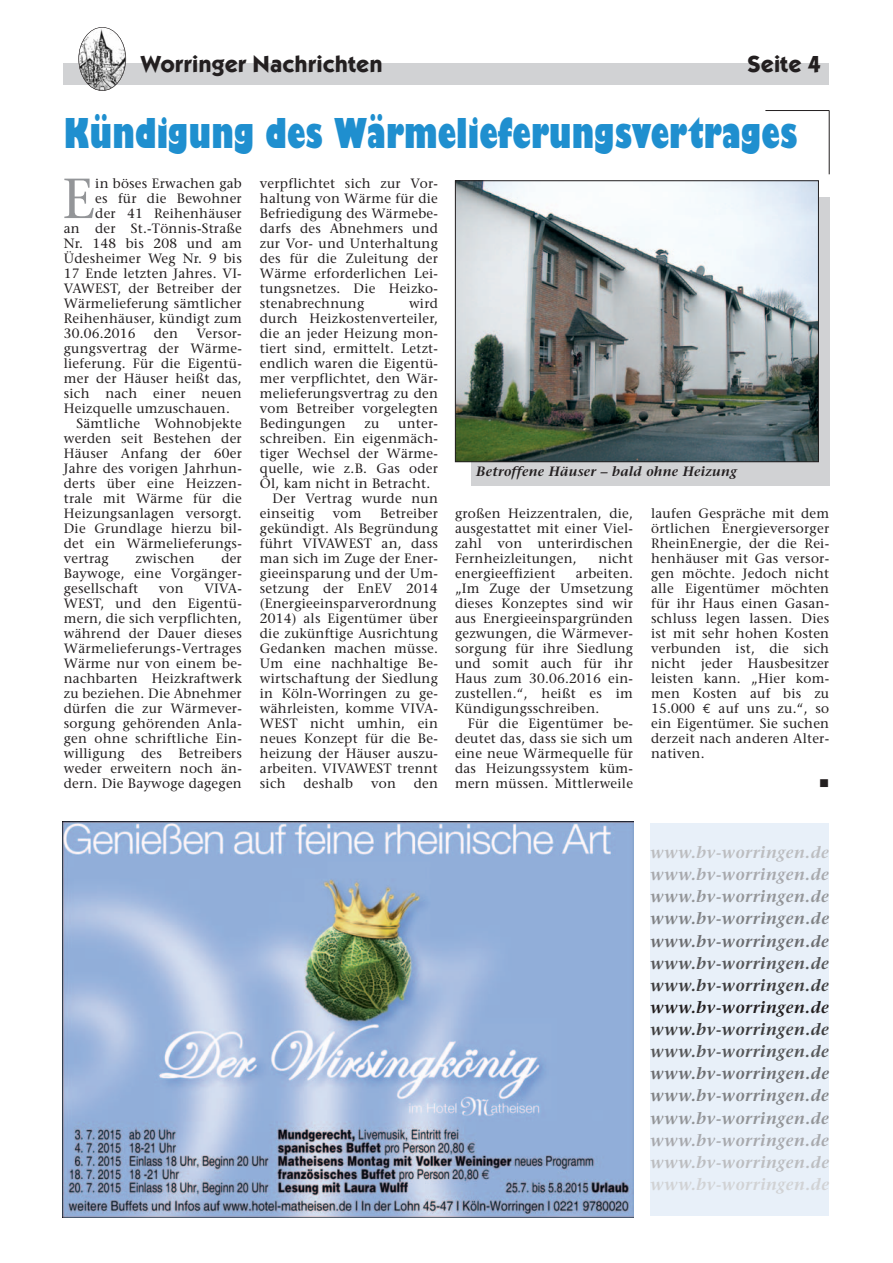
<style>
.page{position:relative;width:893px;height:1263px;background:#fff}
.page>*{position:absolute;margin:0;border:0;box-sizing:border-box;transform-origin:0 0}
.t1{font:56.25px "Stone Serif";color:#939598}
.t2{font:800 condensed 45px "Giltus T";color:#1f8fcf}
.t3{font:700 24px "Kabel Itc T";color:#231f20}
.t4{font:italic 600 16.5px "Stone Serif";letter-spacing:.03em;color:#bcbdc0}
.t5{font:italic 600 16.5px "Stone Serif";letter-spacing:.03em;color:#a8a9ad}
.t6{font:italic 600 16.5px "Stone Serif";letter-spacing:.03em;color:#939598}
.t7{font:italic 600 16.5px "Stone Serif";letter-spacing:.03em;color:#808285}
.t8{font:italic 600 16.5px "Stone Serif";letter-spacing:.03em;color:#6c6d70}
.t9{font:italic 600 16.5px "Stone Serif";letter-spacing:.03em;color:#57585a}
.t10{font:italic 600 16.5px "Stone Serif";letter-spacing:.03em;color:#3e3e3f}
.t11{font:italic 600 16.5px "Stone Serif";letter-spacing:.03em;color:#231f20}
.t12{font:italic 600 16.5px "Stone Serif";letter-spacing:.03em;color:#d1d2d4}
.t13{font:13.5px/15px "Stone Serif";letter-spacing:.015em;color:#231f20;text-align:justify}
.t14{font:italic 600 13.5px "Stone Serif";letter-spacing:.02em;color:#231f20}
.t15{font:13.5px "Wingdings";color:#231f20}
.s1{font-family:"Euro Mono"}
</style>
<div class="page">
<div style="left:64px;top:64px;width:765px;height:21px;background:#d1d2d4"></div>
<img style="left:80px;top:27px;width:46px;height:64px">
<div style="left:78px;top:27px;width:48px;height:64px;border:1px solid #231f20;border-radius:50%"></div>
<hr style="left:765px;top:110px;width:64px;height:1px;background:#231f20">
<hr style="left:829px;top:111px;width:1px;height:63px;background:#231f20">
<div style="left:471px;top:197px;width:358px;height:289px;background:#d1d2d4"></div>
<img style="left:457px;top:182px;width:360px;height:278px">
<div style="left:455px;top:180px;width:364px;height:282px;border:1px solid #231f20"></div>
<img style="left:63px;top:821px;width:571px;height:396px">
<div style="left:651px;top:824px;width:178px;height:392px;background:#e8f0f9"></div>
<h3 class="t3" style="left:140px;top:49px;width:244px">Worringer Nachrichten</h3>
<h3 class="t3" style="left:748px;top:49px;width:75px">Seite 4</h3>
<h2 class="t2" style="left:64px;top:106px;width:735px">Kündigung des Wärmelieferungsvertrages</h2>
<h1 class="t1" style="left:62px;top:177px;width:34px">E</h1>
<p class="t13" style="left:95px;top:177px;width:148px">in böses Erwachen gab</p>
<p class="t13" style="left:95px;top:192px;width:148px">es für die Bewohner</p>
<p class="t13" style="left:95px;top:207px;width:148px">der 41 Reihenhäuser</p>
<p class="t13" style="left:64px;top:222px;width:180px">an der St.-Tönnis-Straße</p>
<p class="t13" style="left:64px;top:237px;width:180px">Nr. 148 bis 208 und am</p>
<p class="t13" style="left:64px;top:252px;width:180px">Üdesheimer Weg Nr. 9 bis</p>
<p class="t13" style="left:64px;top:267px;width:180px">17 Ende letzten Jahres. VI-</p>
<p class="t13" style="left:64px;top:282px;width:180px">VAWEST, der Betreiber der</p>
<p class="t13" style="left:64px;top:297px;width:180px">Wärmelieferung sämtlicher</p>
<p class="t13" style="left:64px;top:312px;width:180px">Reihenhäuser, kündigt zum</p>
<p class="t13" style="left:64px;top:327px;width:73px">30.06.2016</p>
<p class="t13" style="left:154px;top:327px;width:26px">den</p>
<p class="t13" style="left:196px;top:327px;width:47px">Versor-</p>
<p class="t13" style="left:64px;top:342px;width:180px">gungsvertrag der Wärme-</p>
<p class="t13" style="left:64px;top:357px;width:180px">lieferung. Für die Eigentü-</p>
<p class="t13" style="left:64px;top:372px;width:180px">mer der Häuser heißt das,</p>
<p class="t13" style="left:64px;top:387px;width:180px">sich nach einer neuen</p>
<p class="t13" style="left:64px;top:402px;width:168px">Heizquelle umzuschauen.</p>
<p class="t13" style="left:77px;top:417px;width:167px">Sämtliche Wohnobjekte</p>
<p class="t13" style="left:64px;top:432px;width:180px">werden seit Bestehen der</p>
<p class="t13" style="left:64px;top:447px;width:180px">Häuser Anfang der 60er</p>
<p class="t13" style="left:64px;top:462px;width:180px">Jahre des vorigen Jahrhun-</p>
<p class="t13" style="left:64px;top:477px;width:180px">derts über eine Heizzen-</p>
<p class="t13" style="left:64px;top:492px;width:180px">trale mit Wärme für die</p>
<p class="t13" style="left:64px;top:507px;width:180px">Heizungsanlagen versorgt.</p>
<p class="t13" style="left:64px;top:522px;width:180px">Die Grundlage hierzu bil-</p>
<p class="t13" style="left:64px;top:537px;width:180px">det ein Wärmelieferungs-</p>
<p class="t13" style="left:64px;top:552px;width:47px">vertrag</p>
<p class="t13" style="left:135px;top:552px;width:61px">zwischen</p>
<p class="t13" style="left:64px;top:552px;width:180px;text-indent:158px">der Baywoge, eine Vorgänger&shy;gesellschaft</p>
<p class="t13" style="left:64px;top:582px;width:180px;text-indent:141px">VIVA-WEST, und den Eigentü&shy;mern, die sich verpflichten, während der Dauer dieses Wärmelieferungs-Vertrages Wärme nur von einem be&shy;nachbarten Heizkraftwerk zu beziehen. Die Abnehmer dürfen die zur Wärmever&shy;sorgung gehörenden Anla&shy;gen ohne schriftliche Ein&shy;willigung des Betreibers weder erweitern noch än&shy;dern. Die Baywoge dagegen</p>
<p class="t13" style="left:159px;top:582px;width:26px">von</p>
<p class="t13" style="left:260px;top:177px;width:180px">verpflichtet sich zur Vor&shy;haltung von Wärme für die Befriedigung des Wärmebe&shy;darfs des Abnehmers und zur Vor- und Unterhaltung des für die Zuleitung der Wärme erforderlichen Lei&shy;tungsnetzes. Die Heizko&shy;stenabrechnung</p>
<p class="t13" style="left:260px;top:297px;width:180px;text-indent:149px">wird durch Heizkostenverteiler, die an jeder Heizung mon&shy;tiert sind, ermittelt. Letzt&shy;endlich waren die Eigentü&shy;mer verpflichtet, den Wär&shy;melieferungsvertrag zu den vom Betreiber vorgelegten Bedingungen</p>
<p class="t13" style="left:365px;top:417px;width:16px">zu</p>
<p class="t13" style="left:398px;top:417px;width:41px">unter-</p>
<p class="t13" style="left:260px;top:432px;width:180px">schreiben. Ein eigenmäch-</p>
<p class="t13" style="left:260px;top:447px;width:180px">tiger Wechsel der Wärme-</p>
<p class="t13" style="left:260px;top:462px;width:180px">quelle, wie z.B. Gas oder</p>
<p class="t13" style="left:260px;top:477px;width:172px">Öl, kam nicht in Betracht.</p>
<p class="t13" style="left:273px;top:492px;width:167px">Der Vertrag wurde nun</p>
<p class="t13" style="left:260px;top:507px;width:56px">einseitig</p>
<p class="t13" style="left:333px;top:507px;width:30px">vom</p>
<p class="t13" style="left:260px;top:507px;width:180px;text-indent:120px">Betreiber gekündigt. Als Begründung führt VIVAWEST an, dass man sich im Zuge der Ener&shy;gieeinsparung und der Um&shy;setzung der EnEV 2014 (Energieeinsparverordnung 2014) als Eigentümer über die zukünftige Ausrichtung Gedanken machen müsse.<br>Um eine nachhaltige Be&shy;wirtschaftung der Siedlung in Köln-Worringen zu ge&shy;währleisten, komme VIVA-WEST nicht umhin, ein neues Konzept für die Be&shy;heizung der Häuser auszu&shy;arbeiten. VIVAWEST trennt sich</p>
<p class="t13" style="left:304px;top:777px;width:51px">deshalb</p>
<p class="t13" style="left:371px;top:777px;width:26px">von</p>
<p class="t13" style="left:414px;top:777px;width:26px">den</p>
<p class="t14" style="left:476px;top:466px;width:262px">Betroffene Häuser – bald ohne Heizung</p>
<p class="t13" style="left:455px;top:507px;width:180px">großen Heizzentralen, die, ausgestattet mit einer Viel&shy;zahl von unterirdischen Fernheizleitungen,</p>
<p class="t13" style="left:599px;top:552px;width:36px">nicht</p>
<p class="t13" style="left:455px;top:567px;width:102px">energieeffizient</p>
<p class="t13" style="left:455px;top:567px;width:180px;text-indent:121px">arbeiten. „Im Zuge der Umsetzung dieses Konzeptes sind wir aus Energieeinspargründen gezwungen, die Wärmever&shy;sorgung für ihre Siedlung und somit auch für ihr Haus zum 30.06.2016 ein&shy;zustellen.“, heißt es im Kündigungsschreiben.</p>
<p class="t13" style="left:455px;top:717px;width:180px;text-indent:13px">Für die Eigentümer be&shy;deutet das, dass sie sich um eine neue Wärmequelle für das Heizungssystem küm&shy;mern müssen. Mittlerweile</p>
<p class="t13" style="left:651px;top:507px;width:180px">laufen Gespräche mit dem örtlichen Energieversorger RheinEnergie, der die Rei&shy;henhäuser mit Gas versor&shy;gen möchte. Jedoch nicht alle Eigentümer möchten für ihr Haus einen Gasan&shy;schluss legen lassen. Dies ist mit sehr hohen Kosten verbunden ist, die sich nicht jeder Hausbesitzer leisten kann. „Hier kom&shy;men Kosten auf bis zu 15.000 <span class="s1">€</span> auf uns zu.“, so ein Eigentümer. Sie suchen derzeit nach anderen Alter&shy;nativen.</p>
<p class="t15" style="left:819px;top:775px;width:12px">■</p>
<p class="t4" style="left:651px;top:846px;width:180px">www.bv-worringen.de</p>
<p class="t5" style="left:651px;top:868px;width:180px">www.bv-worringen.de</p>
<p class="t6" style="left:651px;top:890px;width:180px">www.bv-worringen.de</p>
<p class="t7" style="left:651px;top:912px;width:180px">www.bv-worringen.de</p>
<p class="t8" style="left:651px;top:934px;width:180px">www.bv-worringen.de</p>
<p class="t9" style="left:651px;top:956px;width:180px">www.bv-worringen.de</p>
<p class="t10" style="left:651px;top:979px;width:180px">www.bv-worringen.de</p>
<p class="t11" style="left:651px;top:1001px;width:180px">www.bv-worringen.de</p>
<p class="t10" style="left:651px;top:1023px;width:180px">www.bv-worringen.de</p>
<p class="t9" style="left:651px;top:1045px;width:180px">www.bv-worringen.de</p>
<p class="t8" style="left:651px;top:1067px;width:180px">www.bv-worringen.de</p>
<p class="t7" style="left:651px;top:1089px;width:180px">www.bv-worringen.de</p>
<p class="t6" style="left:651px;top:1111px;width:180px">www.bv-worringen.de</p>
<p class="t5" style="left:651px;top:1133px;width:180px">www.bv-worringen.de</p>
<p class="t4" style="left:651px;top:1156px;width:180px">www.bv-worringen.de</p>
<p class="t12" style="left:651px;top:1178px;width:180px">www.bv-worringen.de</p>
</div>
